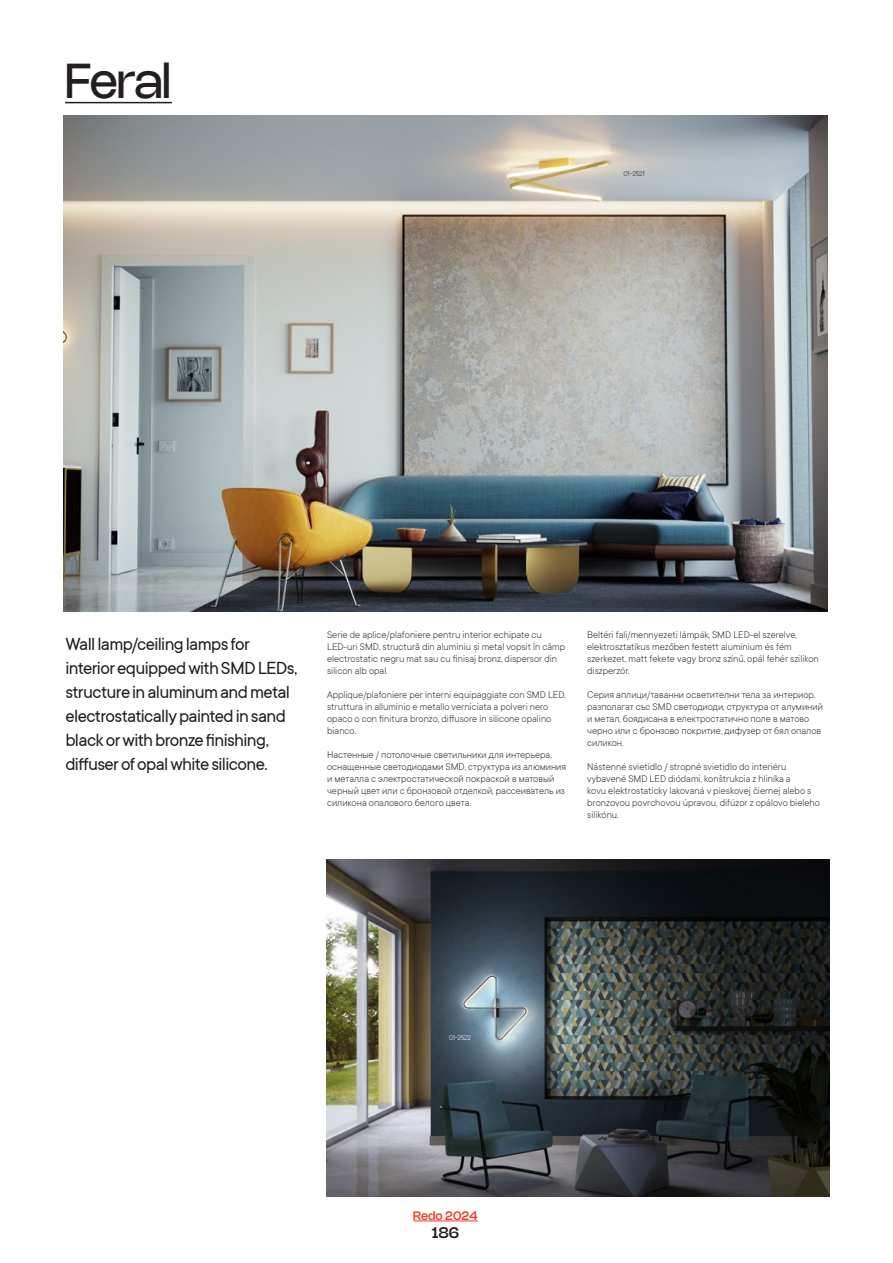
<style>
.page{position:relative;width:893px;height:1263px;background:#fff}
.page>*{position:absolute;margin:0;border:0;box-sizing:border-box;transform-origin:0 0}
.t1{font:48px "Nohemi";letter-spacing:-.025em;color:#231f20}
.t2{font:19.5px/24px "TT Commons";letter-spacing:-.03em;color:#231f20}
.t3{font:500 15px "Nohemi";color:#231f20}
.t4{font:500 12px "Nohemi";color:#ef3e22}
.t5{font:300 10.5px/12px "TT Commons";color:#231f20}
.t6{font:300 7.5px "TT Commons";letter-spacing:-.04em;color:#231f20}
.t7{font:300 7.5px "TT Commons";letter-spacing:-.04em;color:#fff}
</style>
<div class="page">
<img style="left:327px;top:859px;width:502px;height:337px">
<hr style="left:65px;top:102px;width:107px;height:1px;background:#231f20">
<img style="left:63px;top:116px;width:764px;height:495px">
<hr style="left:413px;top:1221px;width:65px;height:1px;background:#ef3e22">
<h1 class="t1" style="left:65px;top:51px;width:107px">Feral</h1>
<p class="t6" style="left:623px;top:169px;width:23px">01-2521</p>
<h2 class="t2" style="left:65px;top:632px;width:234px">Wall lamp/ceiling lamps for interior equipped with SMD LEDs, structure in aluminum and metal electrostatically painted in sand black or with bronze finishing, diffuser of opal white silicone.</h2>
<p class="t5" style="left:327px;top:628px;width:239px">Serie de aplice/plafoniere pentru interior echipate cu LED-uri SMD, structură din aluminiu și metal vopsit în câmp electrostatic negru mat sau cu finisaj bronz, dispersor din silicon alb opal.</p>
<p class="t5" style="left:327px;top:688px;width:240px">Applique/plafoniere per interni equipaggiate con SMD LED, struttura in alluminio e metallo verniciata a polveri nero opaco o con finitura bronzo, diffusore in silicone opalino bianco.</p>
<p class="t5" style="left:327px;top:748px;width:241px">Настенные / потолочные светильники для интерьера, оснащенные светодиодами SMD, структура из алюминия и металла с электростатической покраской в матовый черный цвет или с бронзовой отделкой, рассеиватель из силикона опалового белого цвета.</p>
<p class="t5" style="left:587px;top:628px;width:233px">Beltéri fali/mennyezeti lámpák, SMD LED-el szerelve, elektrosztatikus mezőben festett alumínium és fém szerkezet, matt fekete vagy bronz színű, opál fehér szilikon diszperzór.</p>
<p class="t5" style="left:587px;top:688px;width:237px">Серия аплици/таванни осветителни тела за интериор, разполагат със SMD светодиоди, структура от алуминий и метал, боядисана в електростатично поле в матово черно или с бронзово покритие, дифузер от бял опалов силикон.</p>
<p class="t5" style="left:587px;top:760px;width:234px">Nástenné svietidlo / stropné svietidlo do interiéru vybavené SMD LED diódami, konštrukcia z hliníka a<br>kovu elektrostaticky lakovaná v pieskovej čiernej alebo s bronzovou povrchovou úpravou, difúzor z opálovo bieleho silikónu.</p>
<p class="t7" style="left:449px;top:1033px;width:24px">01-2522</p>
<p class="t4" style="left:413px;top:1208px;width:66px">Redo 2024</p>
<h3 class="t3" style="left:432px;top:1223px;width:29px">186</h3>
</div>
